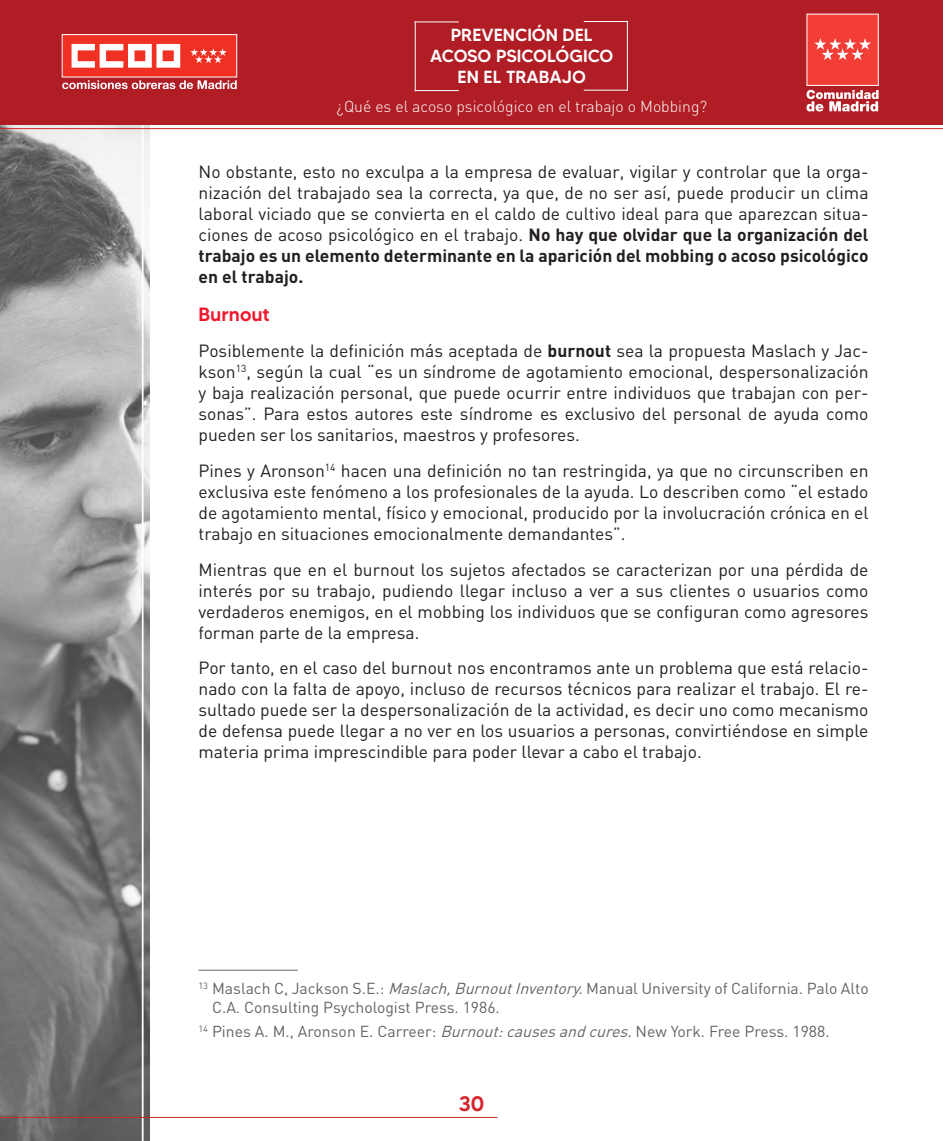
<style>
.page{position:relative;width:943px;height:1141px;background:#fff}
.page>*{position:absolute;margin:0;border:0;box-sizing:border-box;transform-origin:0 0}
.t1{font:500 21px "MADETOMMY";color:#d42429}
.t2{font:500 19.25px "MADETOMMY";color:#ef182e}
.t3{font:17.5px/21px "DIN";color:#241f1f;text-align:justify}
.t4{font:500 17.5px/21px "MADETOMMY";color:#fff;text-align:center}
.t5{font:15.75px/18.9px "DIN";color:#656365}
.t6{font:300 15.75px "DIN";color:#fff}
.s1{font-weight:700}
.s2{font-style:italic}
</style>
<div class="page">
<img style="left:0;top:125px;width:149px;height:1016px">
<hr style="left:142px;top:111px;width:1px;height:1030px;background:#fff">
<div style="left:0;top:0;width:943px;height:125px;background:#b01d25"></div>
<hr style="left:0;top:1117px;width:497px;height:1px;background:#d42429">
<hr style="left:0;top:128px;width:943px;height:1px;background:#d42429">
<svg style="left:62px;top:80px;width:175px;height:9px"></svg>
<div style="left:62px;top:35px;width:175px;height:42px;background:#f03023"></div>
<div style="left:62px;top:34px;width:175px;height:43px;border:1px solid #fff"></div>
<svg style="left:72px;top:44px;width:108px;height:24px"></svg>
<svg style="left:190px;top:48px;width:37px;height:15px"></svg>
<div style="left:807px;top:14px;width:71px;height:71px;background:#f23e37"></div>
<svg style="left:814px;top:38px;width:57px;height:22px"></svg>
<svg style="left:806px;top:90px;width:72px;height:21px"></svg>
<hr style="left:415px;top:21px;width:1px;height:70px;background:#fff">
<hr style="left:415px;top:22px;width:44px;height:1px;background:#fff">
<hr style="left:415px;top:90px;width:44px;height:1px;background:#fff">
<hr style="left:627px;top:21px;width:1px;height:70px;background:#fff">
<hr style="left:583px;top:90px;width:45px;height:1px;background:#fff">
<hr style="left:583px;top:21px;width:45px;height:1px;background:#fff">
<hr style="left:198px;top:970px;width:100px;height:1px;background:#656365">
<p class="t4" style="left:430px;top:24px;width:185px">PREVENCIÓN DEL<br>ACOSO PSICOLÓGICO<br>EN EL TRABAJO</p>
<p class="t6" style="left:336px;top:97px;width:372px">¿Qué es el acoso psicológico en el trabajo o Mobbing?</p>
<p class="t3" style="left:198px;top:161px;width:671px">No obstante, esto no exculpa a la empresa de evaluar, vigilar y controlar que la orga&shy;nización del trabajado sea la correcta, ya que, de no ser así, puede producir un clima laboral viciado que se convierta en el caldo de cultivo ideal para que aparezcan situa&shy;ciones de acoso psicológico en el trabajo. <span class="s1">No hay que olvidar que la organización del trabajo es un elemento determinante en la aparición del mobbing o acoso psicológico en el trabajo.</span></p>
<p class="t2" style="left:198px;top:302px;width:73px">Burnout</p>
<p class="t3" style="left:198px;top:340px;width:671px">Posiblemente la definición más aceptada de <span class="s1">burnout</span> sea la propuesta Maslach y Jac&shy;kson<sup>13</sup>, según la cual “es un síndrome de agotamiento emocional, despersonalización y baja realización personal, que puede ocurrir entre individuos que trabajan con per&shy;sonas”. Para estos autores este síndrome es exclusivo del personal de ayuda como pueden ser los sanitarios, maestros y profesores.</p>
<p class="t3" style="left:198px;top:460px;width:671px">Pines y Aronson<sup>14</sup> hacen una definición no tan restringida, ya que no circunscriben en exclusiva este fenómeno a los profesionales de la ayuda. Lo describen como “el estado de agotamiento mental, físico y emocional, producido por la involucración crónica en el trabajo en situaciones emocionalmente demandantes”.</p>
<p class="t3" style="left:198px;top:558px;width:671px">Mientras que en el burnout los sujetos afectados se caracterizan por una pérdida de interés por su trabajo, pudiendo llegar incluso a ver a sus clientes o usuarios como verdaderos enemigos, en el mobbing los individuos que se configuran como agresores forman parte de la empresa.</p>
<p class="t3" style="left:198px;top:657px;width:671px">Por tanto, en el caso del burnout nos encontramos ante un problema que está relacio&shy;nado con la falta de apoyo, incluso de recursos técnicos para realizar el trabajo. El re&shy;sultado puede ser la despersonalización de la actividad, es decir uno como mecanismo de defensa puede llegar a no ver en los usuarios a personas, convirtiéndose en simple materia prima imprescindible para poder llevar a cabo el trabajo.</p>
<p class="t5" style="left:212px;top:979px;width:658px;text-indent:-14px"><sup>13</sup> Maslach C, Jackson S.E.: <span class="s2">Maslach,BurnoutInventory.</span>Manual University of California. Palo Alto<br>C.A. Consulting Psychologist Press. 1986.</p>
<p class="t5" style="left:198px;top:1021px;width:632px"><sup>14</sup> Pines A. M., Aronson E. Carreer: <span class="s2">Burnout:causesandcures.</span>New York. Free Press. 1988.</p>
<p class="t1" style="left:459px;top:1091px;width:27px">30</p>
</div>
